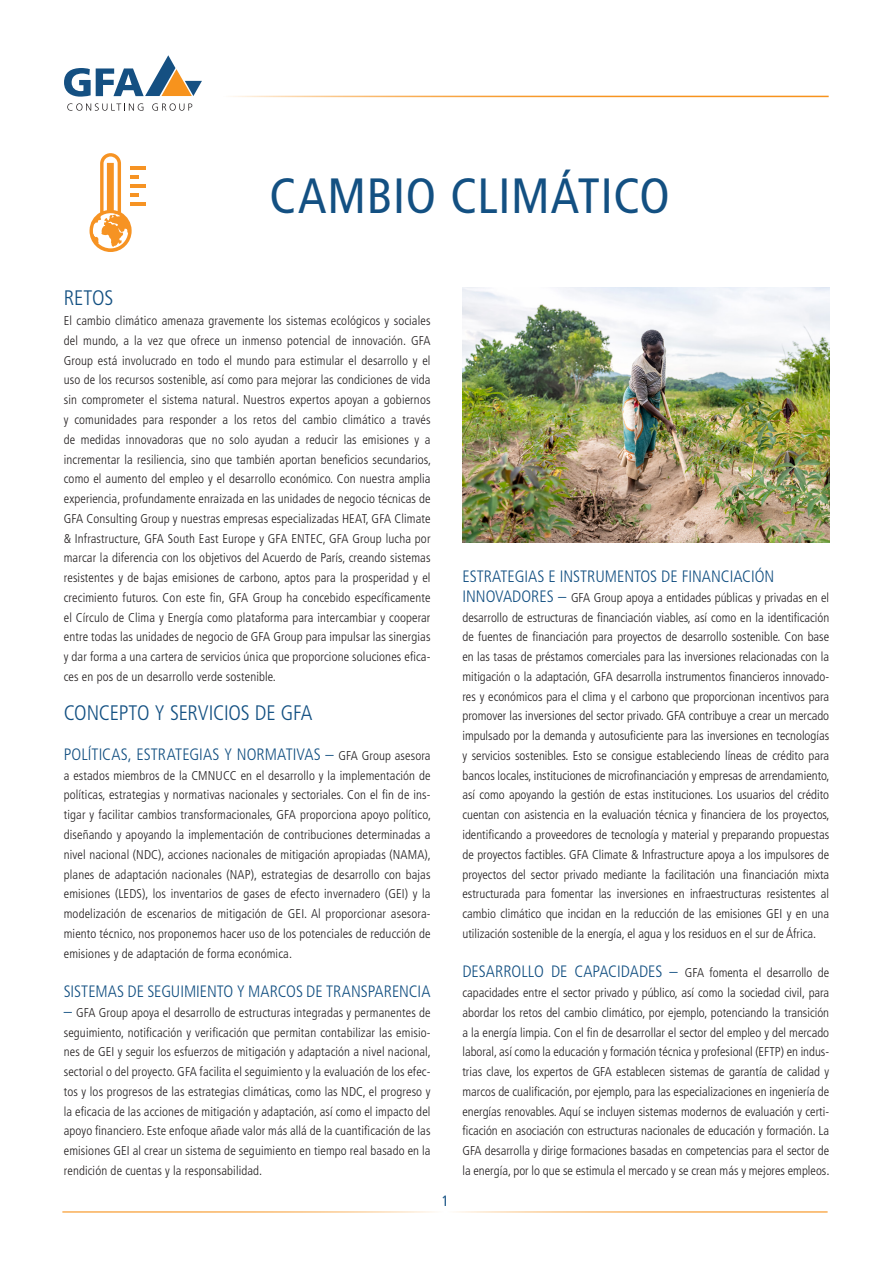
<style>
.page{position:relative;width:893px;height:1263px;background:#fff}
.page>*{position:absolute;margin:0;border:0;box-sizing:border-box;transform-origin:0 0}
.Headline{font:condensed 49.5px "Frutiger LT Std";letter-spacing:.015em;color:#135082}
.Zwiti{font:300 condensed 21px "Frutiger LT Std";letter-spacing:-.01em;color:#135082}
.Zwiti-2{font:300 condensed 16.5px "Frutiger LT Std";color:#135082}
.Lauftext{font:300 condensed 16.5px "Frutiger LT Std";color:#135082}
.t1{font:condensed 15px "Frutiger LT Std";color:#135082}
.Lauftext-2{font:300 condensed 12.75px/19.8px "Frutiger LT Std";color:#231f20;text-align:justify}
.Zwiti-3{font:300 condensed 12.75px/19.8px "Frutiger LT Std";letter-spacing:.01em;color:#231f20;text-align:justify}
.s1{font-size:12.75px;color:#231f20}
.s2{font-size:16.5px;color:#135082}
.s3{font-size:13.5px}
</style>
<div class="page">
<img style="left:462px;top:287px;width:367px;height:256px">
<hr style="left:130px;top:203px;width:15px;height:3px;background:#f69323">
<hr style="left:130px;top:184px;width:15px;height:4px;background:#f69323">
<hr style="left:130px;top:166px;width:15px;height:3px;background:#f69323">
<svg style="left:90px;top:153px;width:49px;height:99px"></svg>
<svg style="left:67px;top:103px;width:76px;height:8px"></svg>
<svg style="left:152px;top:103px;width:40px;height:8px"></svg>
<svg style="left:64px;top:55px;width:138px;height:42px"></svg>
<hr style="left:220px;top:96px;width:609px;height:1px;background:#f7931d">
<hr style="left:62px;top:1211px;width:766px;height:1px;background:#f7931d">
<p class="Headline" style="left:269px;top:167px;width:402px">CAMBIO CLIMÁTICO</p>
<p class="Zwiti" style="left:64px;top:286px;width:51px">RETOS</p>
<p class="Lauftext-2" style="left:64px;top:311px;width:369px">El cambio climático amenaza gravemente los sistemas ecológicos y sociales del mundo, a la vez que ofrece un inmenso potencial de innovación. GFA Group está involucrado en todo el mundo para estimular el desarrollo y el uso de los recursos sostenible, así como para mejorar las condiciones de vida sin comprometer el sistema natural. Nuestros expertos apoyan a gobiernos y comunidades para responder a los retos del cambio climático a través de medidas innovadoras que no solo ayudan a reducir las emisiones y a incrementar la resiliencia, sino que también aportan beneficios secundarios, como el aumento del empleo y el desarrollo económico. Con nuestra amplia experiencia, profundamente enraizada en las unidades de negocio técnicas de GFA Consulting Group y nuestras empresas especializadas HEAT, GFA Climate &amp; Infrastructure, GFA South East Europe y GFA ENTEC, GFA Group lucha por marcar la diferencia con los objetivos del Acuerdo de París, creando sistemas resistentes y de bajas emisiones de carbono, aptos para la prosperidad y el crecimiento futuros. Con este fin, GFA Group ha concebido específicamente el Círculo de Clima y Energía como plataforma para intercambiar y cooperar entre todas las unidades de negocio de GFA Group para impulsar las sinergias y dar forma a una cartera de servicios única que proporcione soluciones efica&shy;ces en pos de un desarrollo verde sostenible.</p>
<p class="Zwiti" style="left:64px;top:701px;width:250px">CONCEPTO Y SERVICIOS DE GFA</p>
<p class="Zwiti-2" style="left:64px;top:745px;width:368px">POLÍTICAS, ESTRATEGIAS Y NORMATIVAS – <span class="s1">GFA Group asesora</span></p>
<p class="Zwiti-3" style="left:64px;top:765px;width:369px">a estados miembros de la CMNUCC en el desarrollo y la implementación de políticas, estrategias y normativas nacionales y sectoriales. Con el fin de ins&shy;tigar y facilitar cambios transformacionales, GFA proporciona apoyo político, diseñando y apoyando la implementación de contribuciones determinadas a nivel nacional (NDC), acciones nacionales de mitigación apropiadas (NAMA), planes de adaptación nacionales (NAP), estrategias de desarrollo con bajas emisiones (LEDS), los inventarios de gases de efecto invernadero (GEI) y la modelización de escenarios de mitigación de GEI. Al proporcionar asesora&shy;miento técnico, nos proponemos hacer uso de los potenciales de reducción de emisiones y de adaptación de forma económica.</p>
<p class="Zwiti-2" style="left:64px;top:982px;width:368px">SISTEMAS DE SEGUIMIENTO Y MARCOS DE TRANSPARENCIA</p>
<p class="Zwiti-3" style="left:64px;top:1003px;width:369px"><span class="s2">–</span> GFA Group apoya el desarrollo de estructuras integradas y permanentes de seguimiento, notificación y verificación que permitan contabilizar las emisio&shy;nes de GEI y seguir los esfuerzos de mitigación y adaptación a nivel nacional, sectorial o del proyecto. GFA facilita el seguimiento y la evaluación de los efec&shy;tos y los progresos de las estrategias climáticas, como las NDC, el progreso y la eficacia de las acciones de mitigación y adaptación, así como el impacto del apoyo financiero. Este enfoque añade valor más allá de la cuantificación de las emisiones GEI al crear un sistema de seguimiento en tiempo real basado en la rendición de cuentas y la responsabilidad.</p>
<p class="t1" style="left:441px;top:1192px;width:9px">1</p>
<p class="Lauftext" style="left:462px;top:567px;width:313px">ESTRATEGIAS E INSTRUMENTOS DE FINANCIACIÓN</p>
<p class="Lauftext-2" style="left:462px;top:588px;width:369px"><span class="s2">INNOVADORES –</span> GFA Group apoya a entidades públicas y privadas en el desarrollo de estructuras de financiación viables, así como en la identificación de fuentes de financiación para proyectos de desarrollo sostenible. Con base en las tasas de préstamos comerciales para las inversiones relacionadas con la mitigación o la adaptación, GFA desarrolla instrumentos financieros innovado&shy;res y económicos para el clima y el carbono que proporcionan incentivos para promover las inversiones del sector privado. GFA contribuye a crear un mercado impulsado por la demanda y autosuficiente para las inversiones en tecnologías y servicios sostenibles. Esto se consigue estableciendo líneas de crédito para bancos locales, instituciones de microfinanciación y empresas de arrendamiento, así como apoyando la gestión de estas instituciones. Los usuarios del crédito cuentan con asistencia en la evaluación técnica y financiera de los proyectos, identificando a proveedores de tecnología y material y preparando propuestas de proyectos factibles. GFA Climate &amp; Infrastructure apoya a los impulsores de proyectos del sector privado mediante la facilitación una financiación mixta estructurada para fomentar las inversiones en infraestructuras resistentes al cambio climático que incidan en la reducción de las emisiones GEI y en una utilización sostenible de la energía, el agua y los residuos en el sur de África.</p>
<p class="Lauftext" style="left:462px;top:962px;width:368px">DESARROLLO DE CAPACIDADES – <span class="s1">GFA fomenta el desarrollo de</span></p>
<p class="Lauftext-2" style="left:462px;top:983px;width:369px">capacidades entre el sector privado y público, así como la sociedad civil, para abordar los retos del cambio climático, por ejemplo, potenciando la transición a la energía limpia. Con el fin de desarrollar el sector del empleo y del mercado laboral, así como la educación y formación técnica y profesional (EFTP) en indus&shy;trias clave, los expertos de GFA establecen sistemas de garantía de calidad y marcos de cualificación, por ejemplo, para las especializaciones en ingeniería de energías renovables. Aquí se incluyen sistemas modernos de evaluación y certi&shy;ficación en asociación con estructuras nacionales de educación y formación. La GFA desarrolla y dirige formaciones basadas en competencias para el sector de la energía, por lo que se estimula el mercado y se crean más y mejores empleos<span class="s3">.</span></p>
</div>
